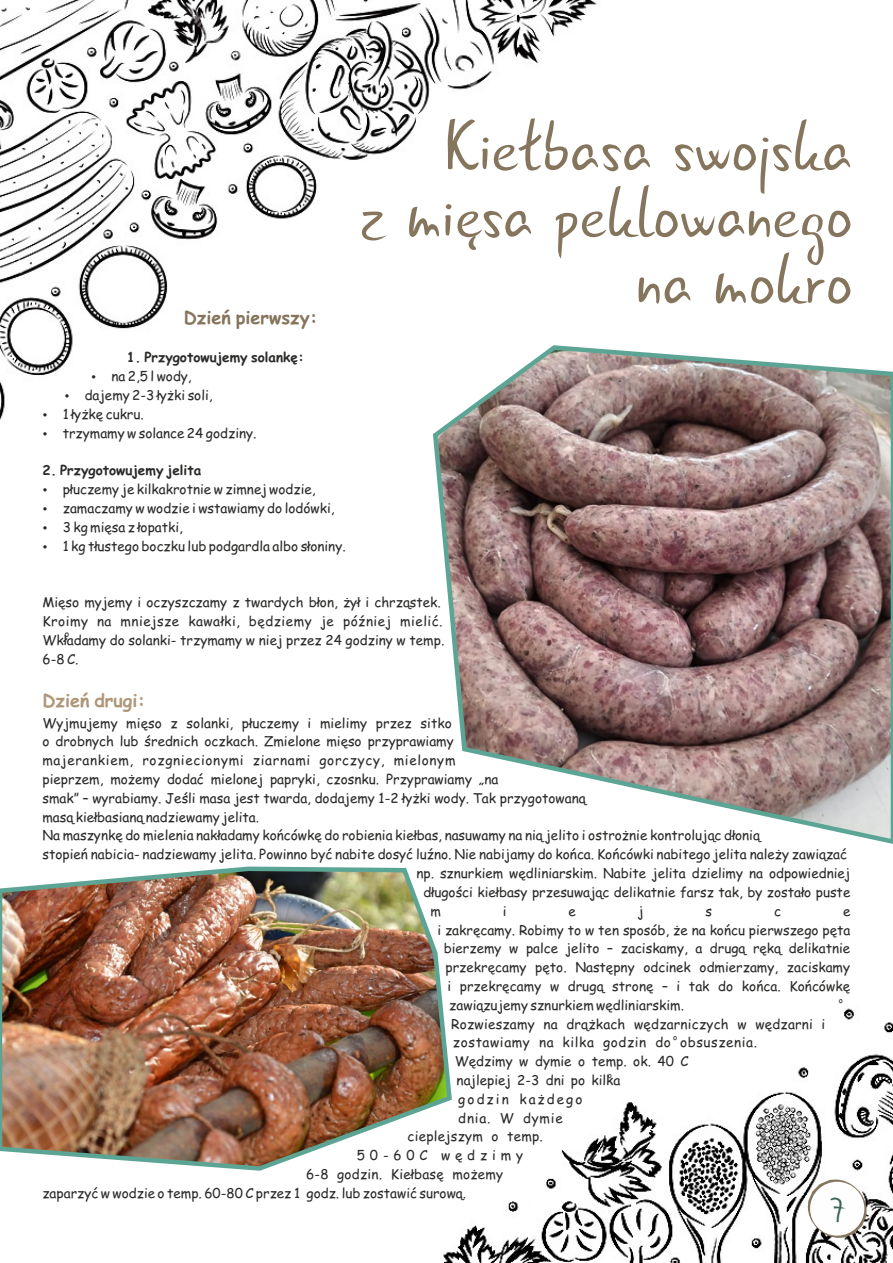
<style>
.page{position:relative;width:893px;height:1263px;background:#fff}
.page>*{position:absolute;margin:0;border:0;box-sizing:border-box;transform-origin:0 0}
.t1{font:73.5px/66.6px "Gunny Rewritten";color:#86755d;text-align:right}
.t2{font:36px "Gunny Rewritten";color:#386459}
.t3{font:700 18px "Comic Sans MS";color:#86755d}
.t4{font:700 18px "Comic Sans MS";color:#af9778}
.t5{font:13.5px/18.8px "Comic Sans MS";color:#2b2a29}
.t6{font:13.5px "Comic Sans MS";letter-spacing:.05em;color:#2b2a29}
.t7{font:700 13.5px "Comic Sans MS";color:#2b2a29}
.t8{font:13.5px "Comic Sans MS";letter-spacing:.045em;color:#2b2a29}
.t9{font:13.5px "Comic Sans MS";letter-spacing:.15em;color:#2b2a29}
.t10{font:13.5px "Comic Sans MS";letter-spacing:.36em;color:#2b2a29}
.t11{font:13.5px "Comic Sans MS";letter-spacing:.06em;color:#2b2a29}
.t12{font:9.15px "Comic Sans MS";color:#2b2a29}
.t13{font:7.8px "Comic Sans MS";color:#2b2a29}
</style>
<div class="page">
<img style="left:0;top:0;width:597px;height:421px">
<img style="left:443px;top:1008px;width:450px;height:254px">
<div style="left:808px;top:1180px;width:58px;height:57px;border:3px solid #86755d;border-radius:50%"></div>
<div style="left:810px;top:1182px;width:54px;height:54px;background:#fefefe;border-radius:50%"></div>
<svg style="left:431px;top:341px;width:462px;height:503px"></svg>
<img style="left:0;top:866px;width:454px;height:307px">
<svg style="left:92px;top:375px;width:4px;height:4px"></svg>
<svg style="left:65px;top:394px;width:4px;height:4px"></svg>
<svg style="left:43px;top:413px;width:4px;height:3px"></svg>
<h3 class="t3" style="left:184px;top:309px;width:135px">Dzień pierwszy:</h3>
<p class="t7" style="left:127px;top:352px;width:179px">1. Przygotowujemy solankę:</p>
<p class="t5" style="left:112px;top:368px;width:82px">na 2,5 l wody,</p>
<p class="t5" style="left:85px;top:387px;width:129px">dajemy 2-3 łyżki soli,</p>
<p class="t5" style="left:63px;top:406px;width:83px">1 łyżkę cukru.</p>
<p class="t5" style="left:63px;top:425px;width:195px">trzymamy w solance 24 godziny.</p>
<p class="t7" style="left:43px;top:465px;width:160px">2. Przygotowujemy jelita</p>
<p class="t5" style="left:63px;top:481px;width:284px">płuczemy je kilkakrotnie w zimnej wodzie, zamaczamy w wodzie i wstawiamy do lodówki, 3 kg mięsa z łopatki,<br>1 kg tłustego boczku lub podgardla albo słoniny.</p>
<h1 class="t1" style="left:359px;top:112px;width:494px">Kiełbasa swojska<br>z mięsa peklowanego na mokro</h1>
<p class="t5" style="left:42px;top:594px;width:403px">Mięso myjemy i oczyszczamy z twardych błon, żył i chrząstek.<br>Kroimy na mniejsze kawałki, będziemy je później mielić.<br>Wkładamy do solanki- trzymamy w niej przez 24 godziny w temp.<br>6-8 C.</p>
<h3 class="t4" style="left:42px;top:693px;width:104px">Dzień drugi:</h3>
<p class="t5" style="left:42px;top:715px;width:411px">Wyjmujemy mięso z solanki, płuczemy i mielimy przez sitko</p>
<p class="t5" style="left:42px;top:733px;width:413px">o drobnych lub średnich oczkach. Zmielone mięso przyprawiamy</p>
<p class="t6" style="left:42px;top:754px;width:414px">majerankiem, rozgniecionymi ziarnami gorczycy, mielonym</p>
<p class="t5" style="left:42px;top:771px;width:458px">pieprzem, możemy dodać mielonej papryki, czosnku. Przyprawiamy „na</p>
<p class="t5" style="left:42px;top:790px;width:545px">smak” – wyrabiamy. Jeśli masa jest twarda, dodajemy 1-2 łyżki wody. Tak przygotowaną</p>
<p class="t5" style="left:42px;top:809px;width:218px">masą kiełbasianą nadziewamy jelita.</p>
<p class="t5" style="left:42px;top:827px;width:719px">Na maszynkę do mielenia nakładamy końcówkę do robienia kiełbas, nasuwamy na nią jelito i ostrożnie kontrolując dłonią</p>
<p class="t5" style="left:42px;top:846px;width:806px">stopień nabicia- nadziewamy jelita. Powinno być nabite dosyć luźno. Nie nabijamy do końca. Końcówki nabitego jelita należy zawiązać</p>
<p class="t5" style="left:416px;top:865px;width:435px">np. sznurkiem wędliniarskim. Nabite jelita dzielimy na odpowiedniej</p>
<p class="t5" style="left:423px;top:884px;width:428px">długości kiełbasy przesuwając delikatnie farsz tak, by zostało puste</p>
<p class="t5" style="left:430px;top:903px;width:12px">m</p>
<p class="t5" style="left:503px;top:903px;width:5px">i</p>
<p class="t5" style="left:569px;top:903px;width:9px">e</p>
<p class="t5" style="left:638px;top:903px;width:7px">j</p>
<p class="t5" style="left:705px;top:903px;width:8px">s</p>
<p class="t5" style="left:774px;top:903px;width:8px">c</p>
<p class="t5" style="left:843px;top:903px;width:9px">e</p>
<p class="t5" style="left:437px;top:921px;width:415px">i zakręcamy. Robimy to w ten sposób, że na końcu pierwszego pęta</p>
<p class="t5" style="left:444px;top:940px;width:408px">bierzemy w palce jelito – zaciskamy, a drugą ręką delikatnie</p>
<p class="t5" style="left:446px;top:959px;width:406px">przekręcamy pęto. Następny odcinek odmierzamy, zaciskamy</p>
<p class="t5" style="left:447px;top:978px;width:404px">i przekręcamy w drugą stronę – i tak do końca. Końcówkę</p>
<p class="t5" style="left:449px;top:997px;width:236px">zawiązujemy sznurkiem wędliniarskim.</p>
<p class="t5" style="left:451px;top:1016px;width:376px">Rozwieszamy na drążkach wędzarniczych w wędzarni i</p>
<p class="t8" style="left:453px;top:1036px;width:306px">zostawiamy na kilka godzin do obsuszenia.</p>
<p class="t5" style="left:455px;top:1053px;width:235px">Wędzimy w dymie o temp. ok. 40 C</p>
<p class="t5" style="left:457px;top:1072px;width:165px">najlepiej 2-3 dni po kilka</p>
<p class="t9" style="left:458px;top:1093px;width:126px">godzin każdego</p>
<p class="t11" style="left:458px;top:1112px;width:106px">dnia. W dymie</p>
<p class="t5" style="left:408px;top:1128px;width:137px">cieplejszym o temp.</p>
<p class="t10" style="left:357px;top:1149px;width:168px">50-60C wędzimy</p>
<p class="t5" style="left:306px;top:1166px;width:199px">6-8 godzin. Kiełbasę możemy</p>
<p class="t5" style="left:42px;top:1185px;width:425px">zaparzyć w wodzie o temp. 60-80 C przez 1 godz. lub zostawić surową.</p>
<p class="t12" style="left:64px;top:629px;width:6px">o</p>
<p class="t13" style="left:839px;top:996px;width:6px">o</p>
<p class="t13" style="left:673px;top:1034px;width:6px">o</p>
<p class="t13" style="left:608px;top:1072px;width:6px">o</p>
<h2 class="t2" style="left:829px;top:1188px;width:18px">7</h2>
</div>
